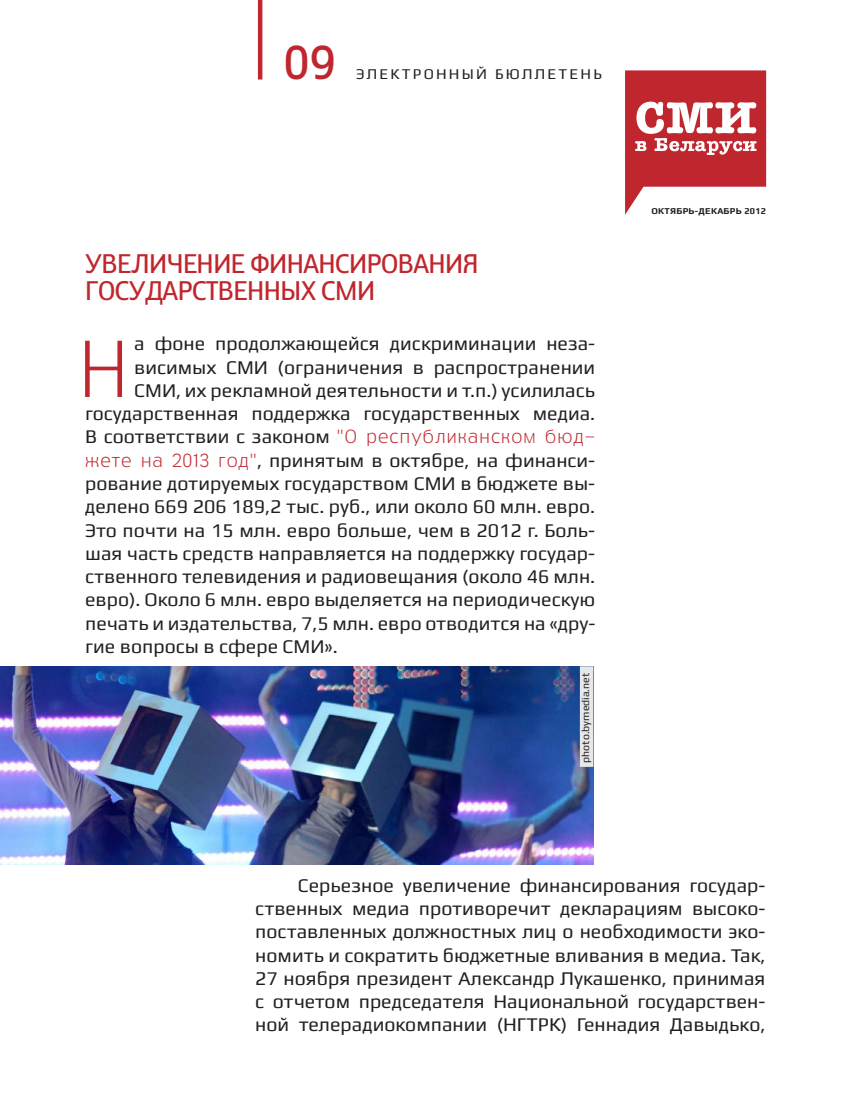
<style>
.page{position:relative;width:851px;height:1106px;background:#fff}
.page>*{position:absolute;margin:0;border:0;box-sizing:border-box;transform-origin:0 0}
.t1{font:300 76.2px "Truth CYR";color:#c0262d}
.t2{font:45px "Truth CYR";color:#c0262d}
.t3{font:25.5px/27px "Truth CYR";letter-spacing:-.02em;color:#c0262d}
.t4{font:19.5px/23.2px "Play";color:#231f20;text-align:justify}
.t5{font:15px "Play";letter-spacing:.15em;color:#231f20}
.t6{font:10.5px "Play";color:#231f20}
.t7{font:700 9px "Play";letter-spacing:.03em;color:#231f20}
.s1{font-family:"Truth CYR";font-weight:300;font-size:18px;color:#c0262d}
</style>
<div class="page">
<svg style="left:625px;top:70px;width:141px;height:145px"></svg>
<hr style="left:258px;top:0;width:4px;height:80px;background:#c0262d">
<img style="left:0;top:666px;width:593px;height:198px">
<div style="left:579px;top:666px;width:14px;height:101px;background:#e6e7e9"></div>
<h2 class="t2" style="left:284px;top:36px;width:52px">09</h2>
<p class="t5" style="left:356px;top:65px;width:247px">Электро нный Бюллетень</p>
<h3 class="t3" style="left:85px;top:250px;width:395px">УВЕЛИЧЕНИЕ ФИНАНСИРОВАНИЯ<br>ГОСУДАРСТВЕННЫХ СМИ</h3>
<h1 class="t1" style="left:78px;top:324px;width:52px">Н</h1>
<p class="t4" style="left:134px;top:332px;width:462px">а фоне продолжающейся дискриминации неза-</p>
<p class="t4" style="left:134px;top:355px;width:462px">висимых СМИ (ограничения в распространении</p>
<p class="t4" style="left:134px;top:378px;width:462px">СМИ, их рекламной деятельности и т.п.) усилилась</p>
<p class="t4" style="left:85px;top:401px;width:511px">государственная поддержка государственных медиа.</p>
<p class="t4" style="left:85px;top:425px;width:511px">В соответствии с законом <span class="s1">"О республиканском бюд-</span></p>
<p class="t4" style="left:85px;top:448px;width:511px"><span class="s1">жете на 2013 год"</span>, принятым в октябре, на финанси-</p>
<p class="t4" style="left:85px;top:471px;width:511px">рование дотируемых государством СМИ в бюджете вы-</p>
<p class="t4" style="left:85px;top:494px;width:511px">делено 669 206 189,2 тыс. руб., или около 60 млн. евро.</p>
<p class="t4" style="left:85px;top:518px;width:511px">Это почти на 15 млн. евро больше, чем в 2012 г. Боль-</p>
<p class="t4" style="left:85px;top:541px;width:511px">шая часть средств направляется на поддержку государ-</p>
<p class="t4" style="left:85px;top:564px;width:511px">ственного телевидения и радиовещания (около 46 млн.</p>
<p class="t4" style="left:85px;top:587px;width:511px">евро). Около 6 млн. евро выделяется на периодическую</p>
<p class="t4" style="left:85px;top:611px;width:511px">печать и издательства, 7,5 млн. евро отводится на «дру-</p>
<p class="t4" style="left:85px;top:634px;width:254px">гие вопросы в сфере СМИ».</p>
<p class="t6" style="left:579px;top:762px;width:91px;rotate:-90deg">photo.bymedia.net</p>
<p class="t7" style="left:651px;top:206px;width:116px">Октябрь-декабрь 2012</p>
<p class="t4" style="left:255px;top:873px;width:511px;text-indent:43px">Серьезное увеличение финансирования государ&shy;ственных медиа противоречит декларациям высоко&shy;поставленных должностных лиц о необходимости эко&shy;номить и сократить бюджетные вливания в медиа. Так, 27 ноября президент Александр Лукашенко, принимая с отчетом председателя Национальной государствен&shy;ной телерадиокомпании (Н ГТРК) Геннадия Давыдько,</p>
</div>
